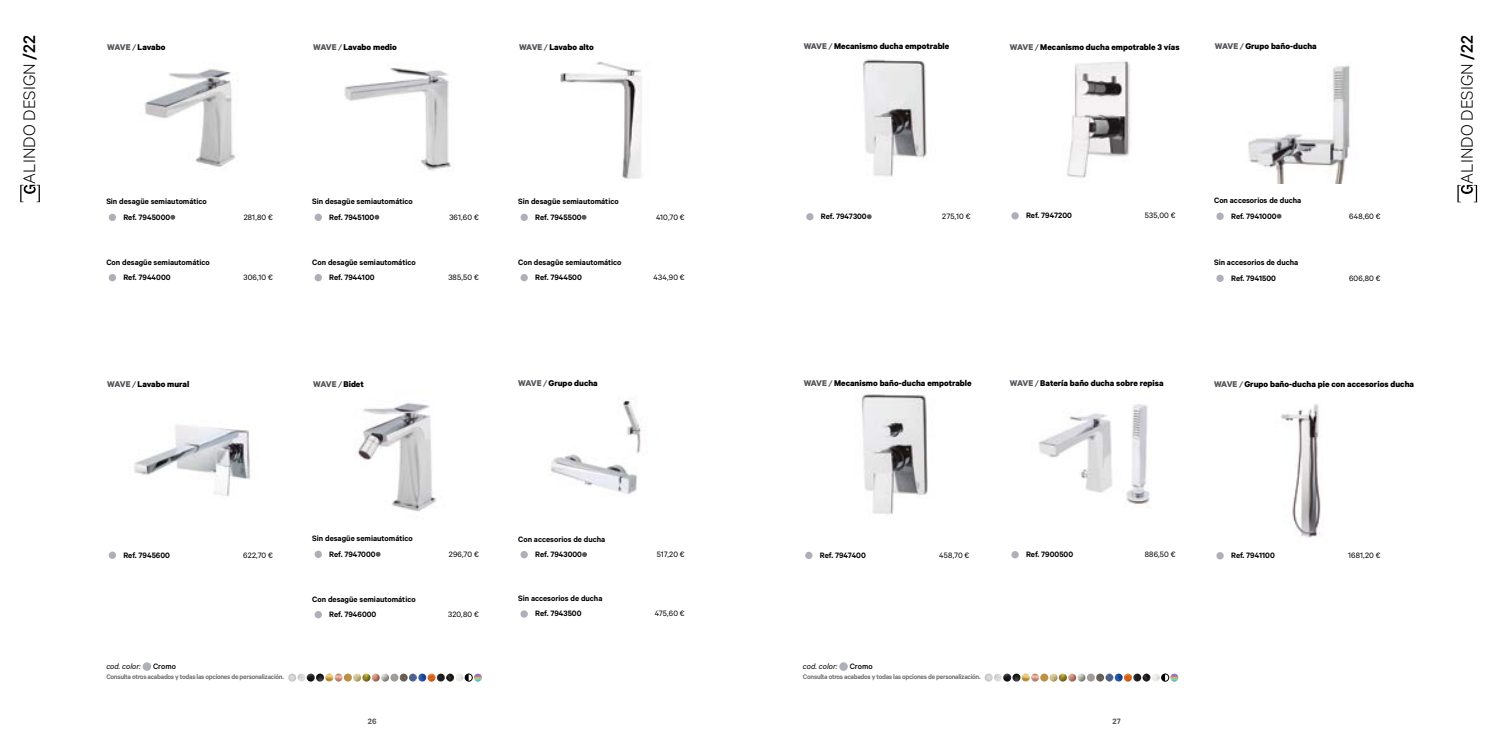
<style>
.page{position:relative;width:1489px;height:745px;background:#fff}
.page>*{position:absolute;margin:0;border:0;box-sizing:border-box;transform-origin:0 0}
.t1{font:300 18.75px "Calibre";color:#000}
.t2{font:700 9.38px "Calibre";color:#000}
.t3{font:600 8.75px/15.2px "Calibre";color:#000}
.t4{font:8.75px "Calibre";letter-spacing:.02em;color:#000}
.t5{font:italic 8.75px "Calibre";color:#000}
.t6{font:500 8.75px "Calibre";color:#000}
.t7{font:600 8.75px "Calibre";color:#54555a}
.t8{font:600 7.5px "Calibre";letter-spacing:-.04em;color:#727271}
.s1{font-weight:500}
.s2{color:#54555a}
.s3{font-weight:600;font-style:italic;font-size:8.75px;color:#54555a}
</style>
<div class="page">
<svg style="left:839px;top:662px;width:8px;height:8px"></svg>
<svg style="left:143px;top:662px;width:8px;height:8px"></svg>
<svg style="left:109px;top:274px;width:7px;height:7px"></svg>
<img style="left:144px;top:69px;width:92px;height:98px">
<svg style="left:109px;top:213px;width:7px;height:8px"></svg>
<svg style="left:170px;top:215px;width:5px;height:4px"></svg>
<svg style="left:314px;top:274px;width:8px;height:7px"></svg>
<img style="left:344px;top:67px;width:107px;height:104px">
<svg style="left:314px;top:213px;width:8px;height:8px"></svg>
<svg style="left:374px;top:215px;width:5px;height:4px"></svg>
<svg style="left:520px;top:274px;width:8px;height:7px"></svg>
<img style="left:560px;top:62px;width:82px;height:117px">
<svg style="left:520px;top:213px;width:8px;height:8px"></svg>
<svg style="left:581px;top:215px;width:5px;height:4px"></svg>
<img style="left:134px;top:424px;width:117px;height:72px">
<svg style="left:109px;top:551px;width:7px;height:7px"></svg>
<svg style="left:314px;top:611px;width:8px;height:7px"></svg>
<img style="left:357px;top:402px;width:80px;height:110px">
<svg style="left:314px;top:550px;width:8px;height:7px"></svg>
<svg style="left:375px;top:551px;width:5px;height:5px"></svg>
<svg style="left:520px;top:610px;width:8px;height:7px"></svg>
<img style="left:551px;top:400px;width:91px;height:94px">
<svg style="left:520px;top:551px;width:8px;height:7px"></svg>
<svg style="left:582px;top:552px;width:5px;height:4px"></svg>
<img style="left:863px;top:59px;width:64px;height:118px">
<svg style="left:806px;top:213px;width:7px;height:7px"></svg>
<svg style="left:866px;top:214px;width:5px;height:5px"></svg>
<img style="left:1066px;top:60px;width:65px;height:118px">
<svg style="left:1011px;top:212px;width:7px;height:7px"></svg>
<svg style="left:1216px;top:274px;width:7px;height:8px"></svg>
<img style="left:1248px;top:65px;width:102px;height:118px">
<svg style="left:1216px;top:212px;width:7px;height:8px"></svg>
<svg style="left:1276px;top:214px;width:5px;height:4px"></svg>
<img style="left:862px;top:394px;width:66px;height:121px">
<svg style="left:805px;top:551px;width:7px;height:7px"></svg>
<img style="left:1038px;top:404px;width:112px;height:100px">
<svg style="left:1011px;top:551px;width:7px;height:7px"></svg>
<img style="left:1281px;top:404px;width:40px;height:134px">
<svg style="left:1216px;top:552px;width:7px;height:7px"></svg>
<div style="left:984px;top:673px;width:8px;height:8px;background:#fff;opacity:.75"></div>
<svg style="left:994px;top:673px;width:184px;height:8px"></svg>
<div style="left:288px;top:673px;width:8px;height:8px;background:#d2d2d2"></div>
<svg style="left:297px;top:673px;width:185px;height:8px"></svg>
<svg style="left:20px;top:185px;width:20px;height:17px"></svg>
<svg style="left:1457px;top:185px;width:19px;height:17px"></svg>
<h1 class="t1" style="left:18px;top:183px;width:149px;rotate:-90deg">ALINDO DESIGN <span class="s1">/22</span></h1>
<h1 class="t1" style="left:1455px;top:183px;width:149px;rotate:-90deg">ALINDO DESIGN <span class="s1">/22</span></h1>
<p class="t2" style="left:803px;top:41px;width:147px"><span class="s2">WAVE</span> <span class="s3">/</span> Mecanismo ducha empotrable</p>
<p class="t2" style="left:1214px;top:41px;width:103px"><span class="s2">WAVE</span> <span class="s3">/</span> Grupo baño-ducha</p>
<p class="t2" style="left:313px;top:41px;width:85px"><span class="s2">WAVE</span> <span class="s3">/</span> Lavabo medio</p>
<p class="t2" style="left:1009px;top:41px;width:171px"><span class="s2">WAVE</span> <span class="s3">/</span> Mecanismo ducha empotrable 3 vías</p>
<p class="t2" style="left:107px;top:41px;width:60px"><span class="s2">WAVE</span> <span class="s3">/</span> Lavabo</p>
<p class="t2" style="left:519px;top:41px;width:76px"><span class="s2">WAVE</span> <span class="s3">/</span> Lavabo alto</p>
<p class="t3" style="left:123px;top:194px;width:85px;text-indent:-17px">Sin desagüe semiautomático<br>Ref. 7945000</p>
<p class="t4" style="left:244px;top:212px;width:31px">281,80 €</p>
<p class="t3" style="left:329px;top:194px;width:85px;text-indent:-17px">Sin desagüe semiautomático<br>Ref. 7945100</p>
<p class="t4" style="left:449px;top:212px;width:31px">361,60 €</p>
<p class="t3" style="left:535px;top:194px;width:85px;text-indent:-17px">Sin desagüe semiautomático<br>Ref. 7945500</p>
<p class="t4" style="left:656px;top:212px;width:30px">410,70 €</p>
<p class="t3" style="left:820px;top:208px;width:47px">Ref. 7947300</p>
<p class="t4" style="left:942px;top:211px;width:30px">275,10 €</p>
<p class="t3" style="left:1026px;top:207px;width:47px">Ref. 7947200</p>
<p class="t4" style="left:1144px;top:210px;width:32px">535,00 €</p>
<p class="t3" style="left:1230px;top:193px;width:72px;text-indent:-17px">Con accesorios de ducha<br>Ref. 7941000</p>
<p class="t4" style="left:1349px;top:211px;width:33px">648,60 €</p>
<p class="t3" style="left:123px;top:254px;width:88px;text-indent:-17px">Con desagüe semiautomático<br>Ref. 7944000</p>
<p class="t4" style="left:243px;top:272px;width:31px">306,10 €</p>
<p class="t3" style="left:329px;top:254px;width:88px;text-indent:-17px">Con desagüe semiautomático<br>Ref. 7944100</p>
<p class="t4" style="left:448px;top:272px;width:32px">385,50 €</p>
<p class="t3" style="left:535px;top:254px;width:88px;text-indent:-17px">Con desagüe semiautomático<br>Ref. 7944500</p>
<p class="t4" style="left:653px;top:272px;width:33px">434,90 €</p>
<p class="t3" style="left:1230px;top:255px;width:69px;text-indent:-17px">Sin accesorios de ducha<br>Ref. 7941500</p>
<p class="t4" style="left:1348px;top:273px;width:33px">606,80 €</p>
<p class="t2" style="left:107px;top:378px;width:84px"><span class="s2">WAVE</span> <span class="s3">/</span> Lavabo mural</p>
<p class="t2" style="left:313px;top:378px;width:52px"><span class="s2">WAVE</span> <span class="s3">/</span> Bidet</p>
<p class="t2" style="left:518px;top:377px;width:81px"><span class="s2">WAVE</span> <span class="s3">/</span> Grupo ducha</p>
<p class="t2" style="left:803px;top:377px;width:169px"><span class="s2">WAVE</span> <span class="s3">/</span> Mecanismo baño-ducha empotrable</p>
<p class="t2" style="left:1009px;top:377px;width:155px"><span class="s2">WAVE</span> <span class="s3">/</span> Batería baño ducha sobre repisa</p>
<p class="t2" style="left:1213px;top:378px;width:201px"><span class="s2">WAVE</span> <span class="s3">/</span> Grupo baño-ducha pie con accesorios ducha</p>
<p class="t3" style="left:123px;top:546px;width:48px">Ref. 7945600</p>
<p class="t4" style="left:243px;top:549px;width:31px">622,70 €</p>
<p class="t5" style="left:106px;top:660px;width:36px">cod. color:</p>
<p class="t6" style="left:153px;top:660px;width:24px">Cromo</p>
<p class="t8" style="left:106px;top:671px;width:179px">Consulta otros acabados y todas las opciones de personalización.</p>
<p class="t3" style="left:329px;top:530px;width:85px;text-indent:-17px">Sin desagüe semiautomático<br>Ref. 7947000</p>
<p class="t3" style="left:329px;top:590px;width:88px;text-indent:-17px">Con desagüe semiautomático<br>Ref. 7946000</p>
<p class="t4" style="left:449px;top:548px;width:31px">296,70 €</p>
<p class="t4" style="left:448px;top:609px;width:32px">320,80 €</p>
<p class="t3" style="left:535px;top:530px;width:72px;text-indent:-17px">Con accesorios de ducha<br>Ref. 7943000</p>
<p class="t3" style="left:518px;top:590px;width:86px;text-align:center">Sin accesorios de ducha<br>Ref. 7943500</p>
<p class="t4" style="left:656px;top:549px;width:29px">517,20 €</p>
<p class="t4" style="left:654px;top:608px;width:32px">475,60 €</p>
<p class="t3" style="left:819px;top:547px;width:47px">Ref. 7947400</p>
<p class="t4" style="left:939px;top:549px;width:32px">458,70 €</p>
<p class="t5" style="left:803px;top:660px;width:36px">cod. color:</p>
<p class="t6" style="left:849px;top:660px;width:24px">Cromo</p>
<p class="t8" style="left:803px;top:671px;width:179px">Consulta otros acabados y todas las opciones de personalización.</p>
<p class="t3" style="left:1026px;top:546px;width:49px">Ref. 7900500</p>
<p class="t4" style="left:1144px;top:549px;width:32px">886,50 €</p>
<p class="t7" style="left:368px;top:716px;width:10px">26</p>
<p class="t7" style="left:1112px;top:716px;width:10px">27</p>
<p class="t3" style="left:1230px;top:547px;width:45px">Ref. 7941100</p>
<p class="t4" style="left:1347px;top:550px;width:34px">1681,20 €</p>
</div>
